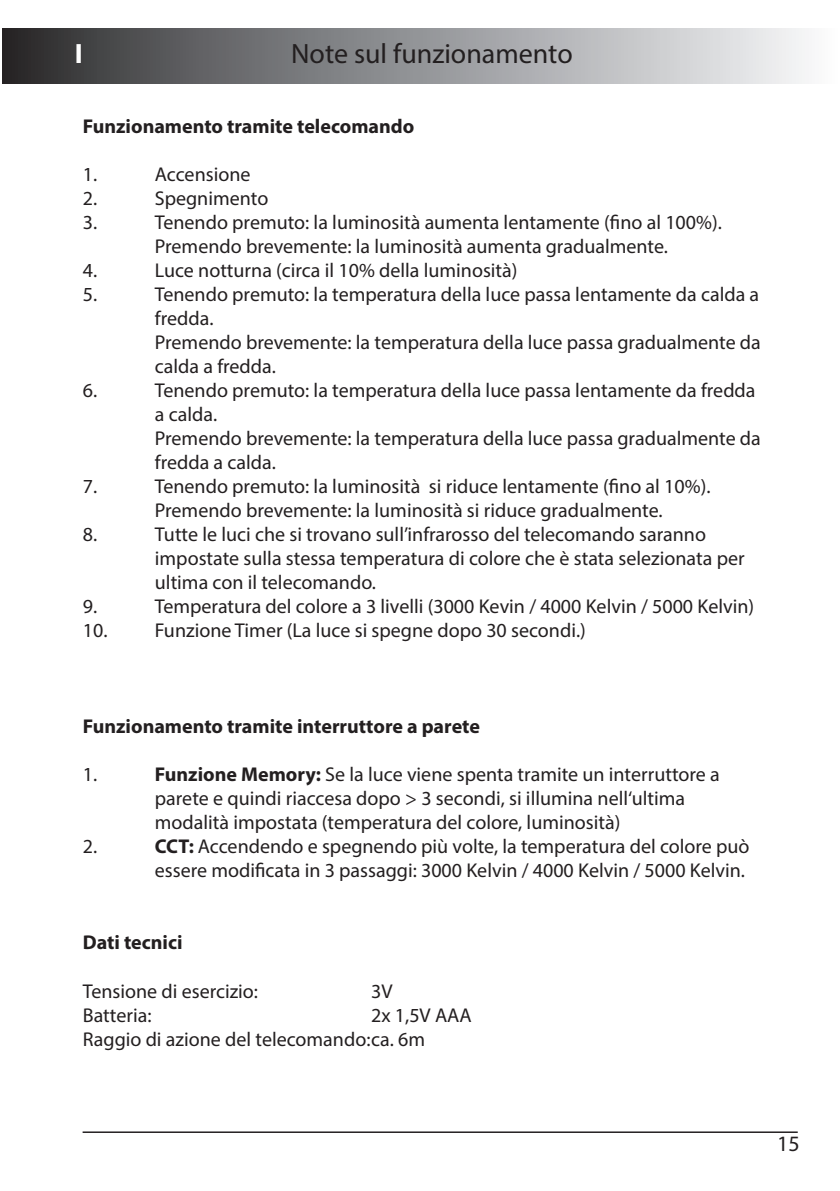
<style>
.page{position:relative;width:840px;height:1191px;background:#fff}
.page>*{position:absolute;margin:0;border:0;box-sizing:border-box;transform-origin:0 0}
.t1{font:28px "Myriad Pro";color:#231f20}
.t2{font:700 28px "Myriad Pro";color:#fff}
.t3{font:22px "Myriad Pro";color:#231f20}
.t4{font:20px/24px "Myriad Pro";color:#231f20}
.t5{font:700 20px "Myriad Pro";color:#231f20}
.s1{font-weight:700}
</style>
<div class="page">
<hr style="left:83px;top:1131px;width:714px;height:2px;background:#231f20">
<div style="left:2px;top:29px;width:837px;height:55px;background:linear-gradient(to right,#2d2d2f,#fbfdff)"></div>
<p class="t2" style="left:75px;top:35px;width:9px">I</p>
<p class="t1" style="left:291px;top:36px;width:283px">Note sul funzionamento</p>
<p class="t5" style="left:83px;top:113px;width:333px">Funzionamento tramite telecomando</p>
<p class="t4" style="left:83px;top:162px;width:16px">1.</p>
<p class="t4" style="left:155px;top:162px;width:97px">Accensione</p>
<p class="t4" style="left:83px;top:186px;width:16px">2.</p>
<p class="t4" style="left:155px;top:186px;width:115px">Spegnimento</p>
<p class="t4" style="left:83px;top:210px;width:16px">3.</p>
<p class="t4" style="left:155px;top:210px;width:568px">Tenendo premuto: la luminosità aumenta lentamente (fino al 100%).</p>
<p class="t4" style="left:155px;top:234px;width:514px">Premendo brevemente: la luminosità aumenta gradualmente.</p>
<p class="t4" style="left:83px;top:258px;width:16px">4.</p>
<p class="t4" style="left:155px;top:258px;width:364px">Luce notturna (circa il 10% della luminosità)</p>
<p class="t4" style="left:83px;top:282px;width:16px">5.</p>
<p class="t4" style="left:155px;top:282px;width:605px">Tenendo premuto: la temperatura della luce passa lentamente da calda a fredda.</p>
<p class="t4" style="left:155px;top:330px;width:607px">Premendo brevemente: la temperatura della luce passa gradualmente da calda a fredda.</p>
<p class="t4" style="left:83px;top:378px;width:16px">6.</p>
<p class="t4" style="left:155px;top:378px;width:601px">Tenendo premuto: la temperatura della luce passa lentamente da fredda a calda.</p>
<p class="t4" style="left:155px;top:426px;width:607px">Premendo brevemente: la temperatura della luce passa gradualmente da fredda a calda.</p>
<p class="t4" style="left:83px;top:474px;width:16px">7.</p>
<p class="t4" style="left:155px;top:474px;width:556px">Tenendo premuto: la luminosità si riduce lentamente (fino al 10%).</p>
<p class="t4" style="left:155px;top:498px;width:509px">Premendo brevemente: la luminosità si riduce gradualmente.</p>
<p class="t4" style="left:83px;top:522px;width:16px">8.</p>
<p class="t4" style="left:155px;top:522px;width:591px">Tutte le luci che si trovano sull’infrarosso del telecomando saranno impostate sulla stessa temperatura di colore che è stata selezionata per ultima con il telecomando.</p>
<p class="t4" style="left:83px;top:594px;width:16px">9.</p>
<p class="t4" style="left:155px;top:594px;width:600px">Temperatura del colore a 3 livelli (3000 Kevin / 4000 Kelvin / 5000 Kelvin)</p>
<p class="t4" style="left:83px;top:618px;width:504px">10. Funzione Timer (La luce si spegne dopo 30 secondi.)</p>
<p class="t5" style="left:83px;top:713px;width:398px">Funzionamento tramite interruttore a parete</p>
<p class="t4" style="left:83px;top:762px;width:16px">1.</p>
<p class="t4" style="left:155px;top:762px;width:566px"><span class="s1">Funzione Memory:</span> Se la luce viene spenta tramite un interruttore a parete e quindi riaccesa dopo &gt; 3 secondi, si illumina nell‘ultima modalità impostata (temperatura del colore, luminosità)</p>
<p class="t4" style="left:83px;top:834px;width:16px">2.</p>
<p class="t4" style="left:155px;top:834px;width:596px"><span class="s1">CCT:</span> Accendendo e spegnendo più volte, la temperatura del colore può essere modificata in 3 passaggi: 3000 Kelvin / 4000 Kelvin / 5000 Kelvin.</p>
<p class="t5" style="left:83px;top:929px;width:101px">Dati tecnici</p>
<p class="t4" style="left:83px;top:978px;width:177px">Tensione di esercizio:</p>
<p class="t4" style="left:371px;top:978px;width:23px">3V</p>
<p class="t4" style="left:83px;top:1002px;width:70px">Batteria:</p>
<p class="t4" style="left:371px;top:1002px;width:102px">2x 1,5V AAA</p>
<p class="t4" style="left:83px;top:1026px;width:343px">Raggio di azione del telecomando:ca. 6m</p>
<p class="t3" style="left:776px;top:1129px;width:24px">15</p>
</div>
